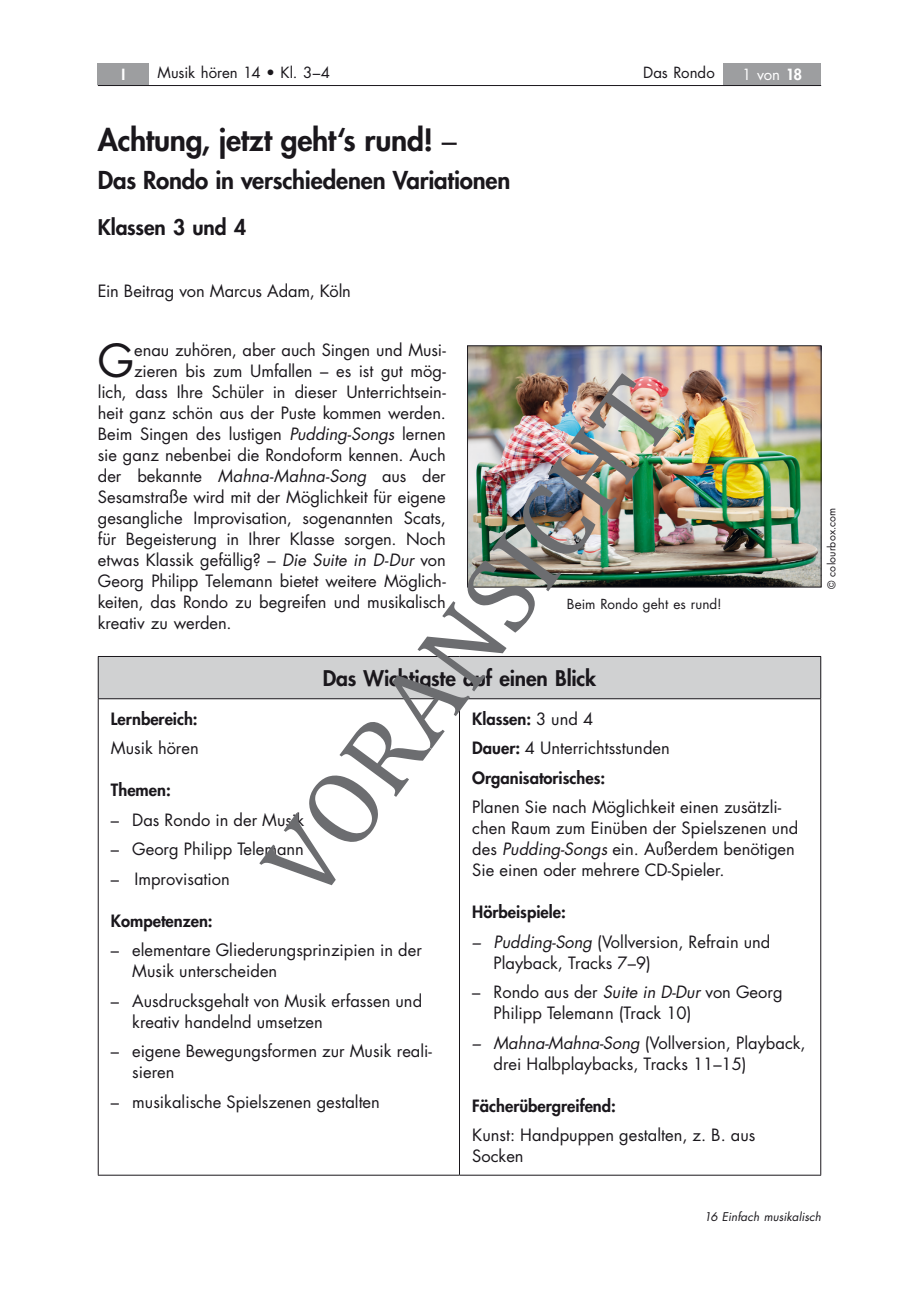
<style>
.page{position:relative;width:919px;height:1289px;background:#fff}
.page>*{position:absolute;margin:0;border:0;box-sizing:border-box;transform-origin:0 0}
.t1{font:105.6px "Cambria";color:#6c6d70}
.t2{font:44.4px "Futura";color:#1a171c}
.t3{font:800 30px "Futura";letter-spacing:-.01em;color:#1a171c}
.t4{font:800 24px "Futura";letter-spacing:-.005em;color:#1a171c}
.t5{font:800 21px "Futura";letter-spacing:-.005em;color:#1a171c}
.t6{font:16.5px/21px "Futura";color:#1a171c}
.t7{font:800 16.5px/29.5px "Futura";color:#1a171c}
.t8{font:15px "Futura";color:#1a171c}
.t9{font:15px "Futura";color:#fff}
.t10{font:800 15px "Futura";color:#fff}
.t11{font:13.5px "Futura";letter-spacing:.005em;color:#1a171c}
.t12{font:italic 11.7px "Futura";color:#1a171c}
.t13{font:10.5px "Futura";letter-spacing:.015em;color:#1a171c}
.s1{font-weight:800}
.s2{font-weight:400}
.s3{font-style:italic}
</style>
<div class="page">
<div style="left:98px;top:64px;width:51px;height:21px;background:#9d9ea0"></div>
<div style="left:723px;top:64px;width:98px;height:21px;background:#9d9ea0"></div>
<hr style="left:98px;top:85px;width:723px;height:1px;background:#1a171c">
<div style="left:98px;top:656px;width:722px;height:42px;background:#d0d1d2"></div>
<hr style="left:98px;top:656px;width:361px;height:1px;background:#1a171c">
<hr style="left:98px;top:657px;width:1px;height:41px;background:#1a171c">
<hr style="left:459px;top:656px;width:362px;height:1px;background:#1a171c">
<hr style="left:820px;top:657px;width:1px;height:41px;background:#1a171c">
<hr style="left:98px;top:698px;width:361px;height:1px;background:#1a171c">
<hr style="left:98px;top:699px;width:1px;height:475px;background:#1a171c">
<hr style="left:459px;top:698px;width:362px;height:1px;background:#1a171c">
<hr style="left:459px;top:699px;width:1px;height:475px;background:#1a171c">
<hr style="left:820px;top:699px;width:1px;height:475px;background:#1a171c">
<hr style="left:98px;top:1174px;width:361px;height:1px;background:#1a171c">
<hr style="left:459px;top:1174px;width:362px;height:1px;background:#1a171c">
<img style="left:469px;top:347px;width:350px;height:238px">
<div style="left:467px;top:345px;width:354px;height:242px;border:1px solid #1a171c"></div>
<p class="t10" style="left:121px;top:65px;width:5px">I</p>
<p class="t8" style="left:157px;top:62px;width:174px">Musik hören 14 • Kl. 3–4</p>
<p class="t8" style="left:643px;top:62px;width:73px">Das Rondo</p>
<p class="t9" style="left:742px;top:65px;width:61px">1 von <span class="s1">18</span></p>
<h3 class="t3" style="left:98px;top:120px;width:360px">Achtung, jetzt geht‘s rund! <span class="s2">–</span></h3>
<h3 class="t4" style="left:98px;top:164px;width:414px">Das Rondo in verschiedenen Variationen</h3>
<p class="t5" style="left:98px;top:213px;width:150px">Klassen 3 und 4</p>
<p class="t6" style="left:98px;top:280px;width:254px">Ein Beitrag von Marcus Adam, Köln</p>
<h2 class="t2" style="left:98px;top:330px;width:38px">G</h2>
<p class="t6" style="left:134px;top:339px;width:313px">enau zuhören, aber auch Singen und Musi-</p>
<p class="t6" style="left:134px;top:360px;width:313px">zieren bis zum Umfallen – es ist gut mög-</p>
<p class="t6" style="left:98px;top:381px;width:349px">lich, dass Ihre Schüler in dieser Unterrichtsein-</p>
<p class="t6" style="left:98px;top:402px;width:349px">heit ganz schön aus der Puste kommen werden.</p>
<p class="t6" style="left:98px;top:423px;width:349px">Beim Singen des lustigen <span class="s3">Pudding-Songs</span> lernen</p>
<p class="t6" style="left:98px;top:444px;width:349px">sie ganz nebenbei die Rondoform kennen. Auch</p>
<p class="t6" style="left:98px;top:465px;width:349px">der bekannte <span class="s3">Mahna-Mahna-Song</span> aus der</p>
<p class="t6" style="left:98px;top:486px;width:349px">Sesamstraße wird mit der Möglichkeit für eigene</p>
<p class="t6" style="left:98px;top:507px;width:349px">gesangliche Improvisation, sogenannten Scats,</p>
<p class="t6" style="left:98px;top:528px;width:349px">für Begeisterung in Ihrer Klasse sorgen. Noch</p>
<p class="t6" style="left:98px;top:549px;width:349px">etwas Klassik gefällig? – <span class="s3">Die Suite in D-Dur</span> von</p>
<p class="t6" style="left:98px;top:570px;width:349px">Georg Philipp Telemann bietet weitere Möglich-</p>
<p class="t6" style="left:98px;top:591px;width:349px">keiten, das Rondo zu begreifen und musikalisch</p>
<p class="t6" style="left:98px;top:612px;width:135px">kreativ zu werden.</p>
<p class="t5" style="left:322px;top:664px;width:275px">Das Wichtigste auf einen Blick</p>
<p class="t7" style="left:111px;top:703px;width:88px">Lernbereich:</p>
<p class="t6" style="left:111px;top:737px;width:89px">Musik hören</p>
<p class="t7" style="left:111px;top:775px;width:61px">Themen:</p>
<p class="t6" style="left:111px;top:809px;width:195px">– Das Rondo in der Musik</p>
<p class="t6" style="left:111px;top:838px;width:194px">– Georg Philipp Telemann</p>
<p class="t6" style="left:111px;top:868px;width:120px">– Improvisation</p>
<p class="t7" style="left:111px;top:905px;width:103px">Kompetenzen:</p>
<p class="t6" style="left:132px;top:939px;width:291px;text-indent:-21px">– elementare Gliederungsprinzipien in der<br>Musik unterscheiden</p>
<p class="t6" style="left:132px;top:990px;width:291px;text-indent:-21px">– Ausdrucksgehalt von Musik erfassen und kreativ handelnd umsetzen</p>
<p class="t6" style="left:132px;top:1040px;width:301px;text-indent:-21px">– eigene Bewegungsformen zur Musik reali&shy;sieren</p>
<p class="t6" style="left:111px;top:1091px;width:270px">– musikalische Spielszenen gestalten</p>
<h1 class="t1" style="left:238px;top:849px;width:616px;rotate:-54deg">VORANSICHT</h1>
<p class="t11" style="left:567px;top:595px;width:156px">Beim Rondo geht es rund!</p>
<p class="t7" style="left:472px;top:703px;width:199px">Klassen: <span class="s2">3 und 4<br></span>Dauer: <span class="s2">4 Unterrichtsstunden<br></span>Organisatorisches:</p>
<p class="t6" style="left:472px;top:796px;width:328px">Planen Sie nach Möglichkeit einen zusätzli&shy;chen Raum zum Einüben der Spielszenen und des <span class="s3">Pudding-Songs</span> ein. Außerdem benötigen Sie einen oder mehrere CD-Spieler.</p>
<p class="t7" style="left:472px;top:897px;width:95px">Hörbeispiele:</p>
<p class="t6" style="left:493px;top:931px;width:278px;text-indent:-21px"><span class="s3">– Pudding-Song</span> (Vollversion, Refrain und<br>Playback, Tracks 7–9)</p>
<p class="t6" style="left:493px;top:981px;width:290px;text-indent:-21px">– Rondo aus der <span class="s3">Suite in D-Dur</span> von Georg<br>Philipp Telemann (Track 10)</p>
<p class="t6" style="left:493px;top:1032px;width:314px;text-indent:-21px"><span class="s3">– Mahna-Mahna-Song</span> (Vollversion, Playback, drei Halbplaybacks, Tracks 11–15)</p>
<p class="t7" style="left:472px;top:1090px;width:145px">Fächerübergreifend:</p>
<p class="t6" style="left:472px;top:1124px;width:285px">Kunst: Handpuppen gestalten, z. B. aus<br>Socken</p>
<p class="t13" style="left:824px;top:589px;width:83px;rotate:-90deg">© colourbox.com</p>
<p class="t12" style="left:704px;top:1209px;width:118px">16 Einfach musikalisch</p>
</div>
